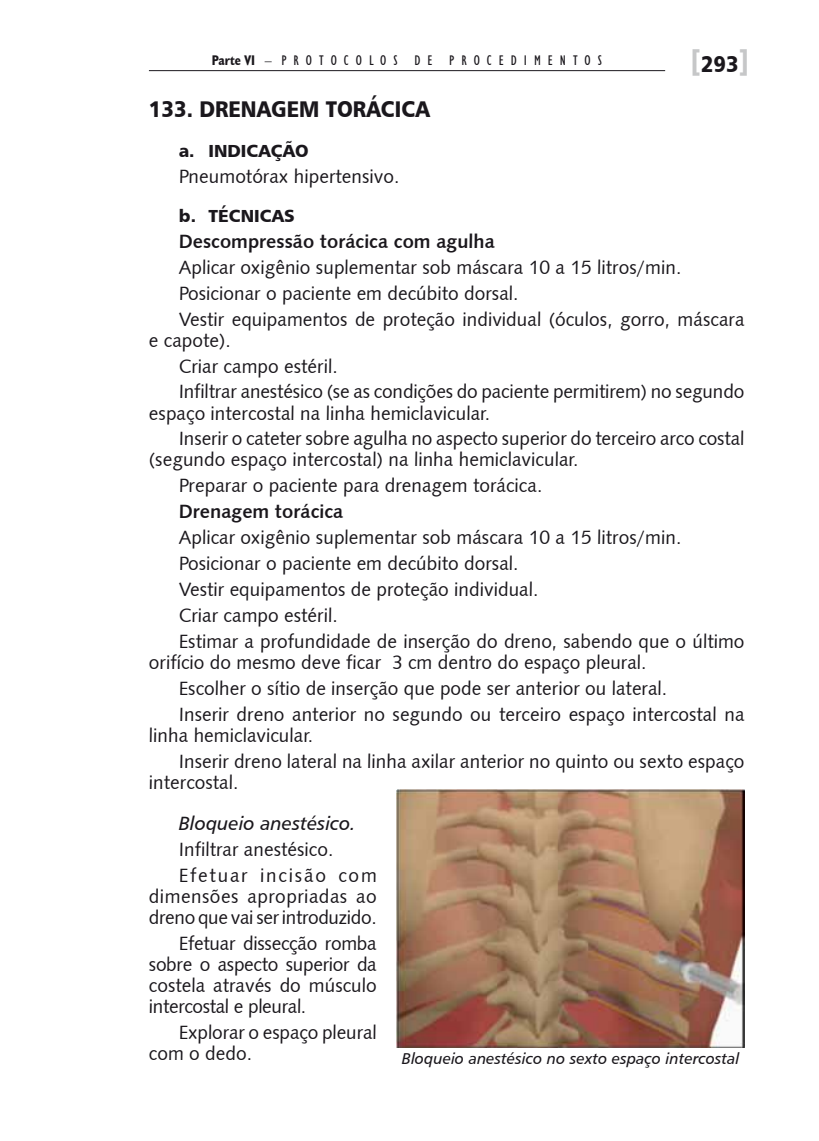
<style>
.page{position:relative;width:819px;height:1141px;background:#fff}
.page>*{position:absolute;margin:0;border:0;box-sizing:border-box;transform-origin:0 0}
.t1{font:22.75px "Humanist 777 BT Black B";color:#1a171c;scale:.9 1}
.t2{font:19.25px/25.9px "Humanist 531 BT Roman A";color:#1a171c}
.t3{font:19.25px/21px "Humanist 531 BT Roman A";letter-spacing:-.02em;color:#1a171c}
.t4{font:19.25px "Humanist 531 BT Bold A";color:#1a171c}
.t5{font:19.25px "Humanist 777 BT Italic B";color:#1a171c}
.t6{font:17.5px "Humanist 777 BT Black B";color:#1a171c}
.t7{font:15.75px "Humanist 777 BT Italic B";color:#1a171c}
.t8{font:condensed 14px "Humanist 521 BT";letter-spacing:.5em;color:#1a171c}
.s1{font-weight:700}
.s2{font-size:29.75px;color:#c6c7c8}
</style>
<div class="page">
<hr style="left:149px;top:70px;width:516px;height:1px;background:#1a171c">
<img style="left:396px;top:789px;width:348px;height:258px">
<p class="t8" style="left:212px;top:52px;width:392px"><span class="s1">Parte VI</span> – PROTOCOLOS DE PROCEDIMENTOS</p>
<p class="t1" style="left:690px;top:50px;width:67px"><span class="s2">[</span>293<span class="s2">]</span></p>
<p class="t1" style="left:149px;top:94px;width:313px">133. DRENAGEM TORÁCICA</p>
<p class="t6" style="left:179px;top:140px;width:131px">a. INDICAÇÃO</p>
<p class="t2" style="left:179px;top:163px;width:222px">Pneumotórax hipertensivo.</p>
<p class="t6" style="left:179px;top:204px;width:117px">b. TÉCN ICAS</p>
<p class="t4" style="left:179px;top:229px;width:317px">Descompressão torácica com agulha</p>
<p class="t2" style="left:179px;top:254px;width:567px">Aplicar oxigênio suplementar sob máscara 10 a 15 litros/min.<br>Posicionar o paciente em decúbito dorsal.<br>Vestir equipamentos de proteção individual (óculos, gorro, máscara</p>
<p class="t2" style="left:179px;top:326px;width:567px;text-indent:-30px">e capote).<br>Criar campo estéril.<br>Infiltrar anestésico (se as condições do paciente permitirem) no segundo</p>
<p class="t2" style="left:179px;top:399px;width:567px;text-indent:-30px">espaço intercostal na linha hemiclavicular.<br>Inserir o cateter sobre agulha no aspecto superior do terceiro arco costal</p>
<p class="t2" style="left:149px;top:446px;width:431px;text-align:center">(segundo espaço intercostal) na linha hemiclavicular.<br>Preparar o paciente para drenagem torácica.</p>
<p class="t4" style="left:179px;top:500px;width:166px">Drenagem torácica</p>
<p class="t2" style="left:179px;top:524px;width:567px">Aplicar oxigênio suplementar sob máscara 10 a 15 litros/min.<br>Posicionar o paciente em decúbito dorsal.<br>Vestir equipamentos de proteção individual.<br>Criar campo estéril.<br>Estimar a profundidade de inserção do dreno, sabendo que o último</p>
<p class="t2" style="left:179px;top:649px;width:567px;text-indent:-30px">orifício do mesmo deve ficar 3 cm dentro do espaço pleural.<br>Escolher o sítio de inserção que pode ser anterior ou lateral.<br>Inserir dreno anterior no segundo ou terceiro espaço intercostal na</p>
<p class="t2" style="left:179px;top:722px;width:567px;text-indent:-30px">linha hemiclavicular.<br>Inserir dreno lateral na linha axilar anterior no quinto ou sexto espaço</p>
<p class="t2" style="left:149px;top:769px;width:91px">intercostal.</p>
<p class="t5" style="left:179px;top:811px;width:179px">Bloqueio anestésico.</p>
<p class="t2" style="left:179px;top:836px;width:200px">Infiltrar anestésico.<br>Efetuar incisão com</p>
<p class="t3" style="left:149px;top:885px;width:229px">dimensões apropriadas ao dreno que vai ser introduzido.</p>
<p class="t2" style="left:149px;top:932px;width:229px;line-height:21px;text-align:justify;text-indent:30px">Efetuar dissecção romba sobre o aspecto superior da costela através do músculo intercostal e pleural.</p>
<p class="t2" style="left:149px;top:1021px;width:229px;line-height:21px;text-indent:30px">Explorar o espaço pleural com o dedo.</p>
<p class="t7" style="left:402px;top:1048px;width:339px">Bloqueio anestésico no sexto espaço intercostal</p>
</div>
